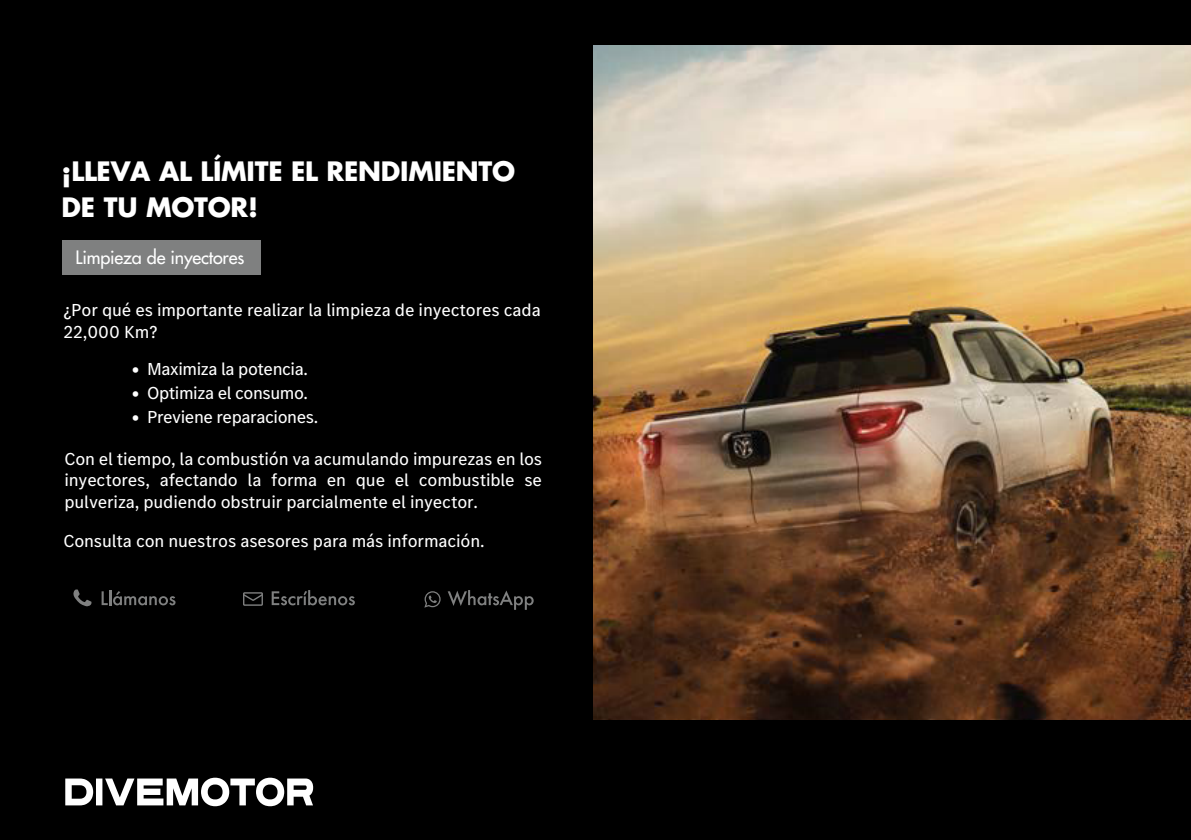
<style>
.page{position:relative;width:1191px;height:840px;background:#000}
.page>*{position:absolute;margin:0;border:0;box-sizing:border-box;transform-origin:0 0}
.t1{font:700 26px/36px "Futura Std";letter-spacing:-.01em;color:#fff}
.t2{font:18px/21.6px "MB Corpo S Text";letter-spacing:-.01em;color:#fff}
.t3{font:500 18px "Futura Std";letter-spacing:-.01em;color:#fff}
</style>
<div class="page">
<svg style="left:65px;top:778px;width:248px;height:28px"></svg>
<img style="left:593px;top:45px;width:598px;height:674px">
<div style="left:62px;top:240px;width:198px;height:35px;background:#7f8080"></div>
<svg style="left:424px;top:591px;width:16px;height:17px"></svg>
<svg style="left:448px;top:590px;width:85px;height:20px"></svg>
<svg style="left:73px;top:589px;width:19px;height:17px"></svg>
<svg style="left:102px;top:590px;width:73px;height:15px"></svg>
<div style="left:243px;top:592px;width:20px;height:14px;border:1px solid #7f8080"></div>
<svg style="left:243px;top:593px;width:20px;height:9px"></svg>
<svg style="left:272px;top:590px;width:83px;height:15px"></svg>
<h1 class="t1" style="left:62px;top:153px;width:455px">¡LLEVA AL LÍMITE EL RENDIMIENTO<br>DE TU MOTOR!</h1>
<p class="t3" style="left:76px;top:246px;width:170px">Limpieza de inyectores</p>
<p class="t2" style="left:63px;top:299px;width:479px">¿Por qué es importante realizar la limpieza de inyectores cada<br>22,000 Km?</p>
<p class="t2" style="left:131px;top:357px;width:178px">• Maximiza la potencia.</p>
<p class="t2" style="left:131px;top:381px;width:178px">• Optimiza el consumo.</p>
<p class="t2" style="left:131px;top:405px;width:188px">• Previene reparaciones.</p>
<p class="t2" style="left:64px;top:447px;width:479px;text-align:justify">Con el tiempo, la combustión va acumulando impurezas en los inyectores, afectando la forma en que el combustible se pulveriza, pudiendo obstruir parcialmente el inyector.</p>
<p class="t2" style="left:63px;top:530px;width:422px">Consulta con nuestros asesores para más información.</p>
</div>
